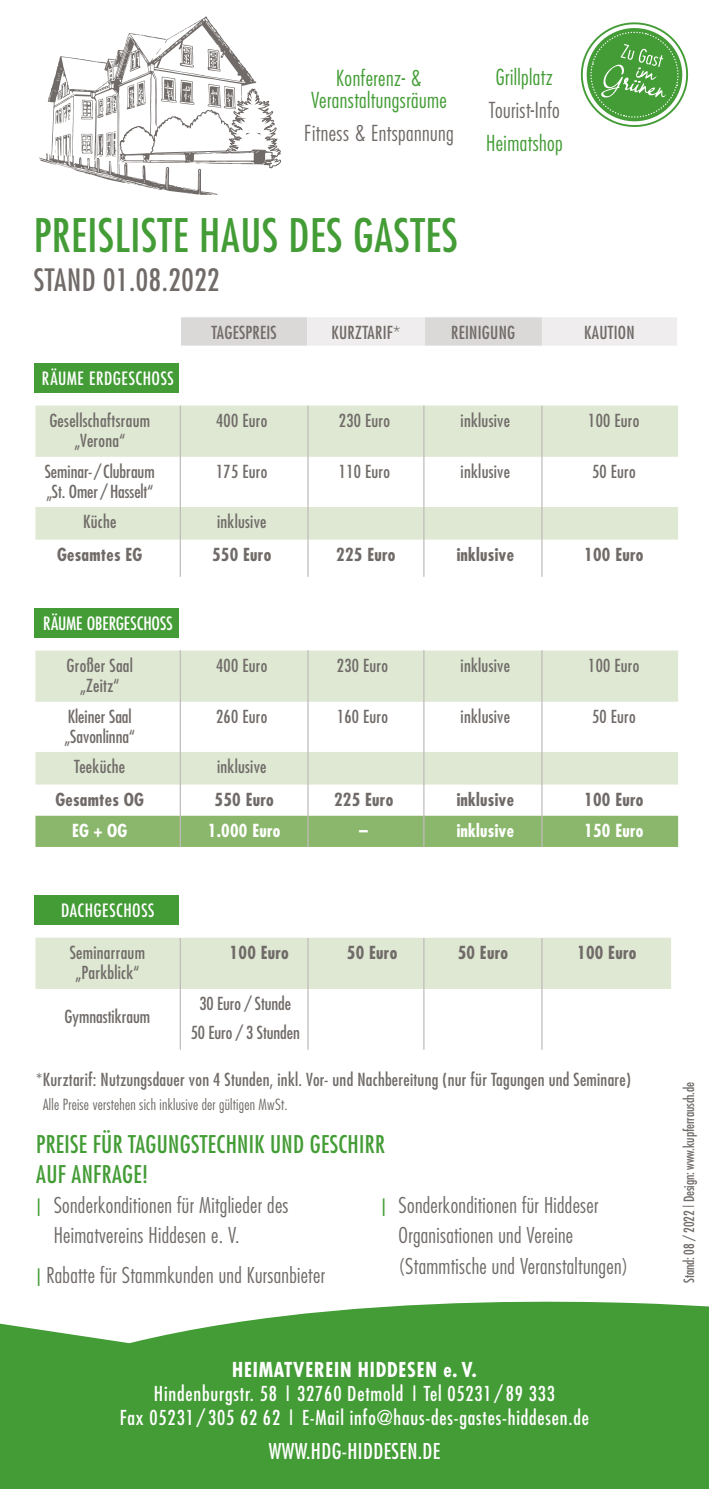
<style>
.page{position:relative;width:709px;height:1489px;background:#fff}
.page>*{position:absolute;margin:0;border:0;box-sizing:border-box;transform-origin:0 0}
.t1{font:condensed 45px "Futura";letter-spacing:.015em;color:#439c35}
.t2{font:condensed 30px "Futura";letter-spacing:.02em;color:#706b68}
.t3{font:condensed 23.75px/30px "Futura";letter-spacing:.015em;color:#439c35}
.t4{font:300 condensed 21.5px/22.8px "Futura";letter-spacing:.02em;color:#439c35;text-align:center}
.t5{font:300 condensed 21.5px "Futura";letter-spacing:.02em;color:#706b68}
.t6{font:300 condensed 21.25px/30px "Futura";letter-spacing:.015em;color:#706b68}
.t7{font:condensed 21.25px "Futura";letter-spacing:.02em;color:#fff}
.t8{font:500 20.25px "Futura PT Cond";letter-spacing:.02em;color:#fff}
.t9{font:500 20.25px "Futura PT Cond";letter-spacing:-.01em;color:#fff}
.t10{font:condensed 20px/23.8px "Futura";letter-spacing:.04em;color:#fff;text-align:center}
.t11{font:condensed 17.5px/20px "Futura";letter-spacing:.015em;color:#706b68;text-align:center}
.t12{font:700 condensed 17.5px "Futura";letter-spacing:.015em;color:#706b68}
.t13{font:700 condensed 17.5px "Futura";letter-spacing:.015em;color:#fff}
.t14{font:condensed 17.5px/28.5px "Futura";letter-spacing:-.005em;color:#706b68;text-align:center}
.t15{font:300 condensed 15px "Futura";letter-spacing:.015em;color:#706b68}
.t16{font:condensed 13.75px "Futura";letter-spacing:-.01em;color:#706b68}
.s1{font-weight:300}
.s2{font-weight:400;color:#439c35}
.s3{font-weight:700}
.s4{font-stretch:normal;font-size:18px}
</style>
<div class="page">
<svg style="left:0;top:1301px;width:709px;height:187px;background:#51a344"></svg>
<div style="left:35px;top:363px;width:144px;height:29px;background:#439c35"></div>
<svg style="left:181px;top:317px;width:496px;height:28px;background:#e5e3e3"></svg>
<svg style="left:35px;top:405px;width:643px;height:134px;fill:#dee8d3"></svg>
<div style="left:35px;top:608px;width:144px;height:29px;background:#439c35"></div>
<svg style="left:35px;top:650px;width:643px;height:134px;fill:#dee8d3"></svg>
<div style="left:35px;top:815px;width:643px;height:31px;background:#8ab76b"></div>
<div style="left:35px;top:895px;width:144px;height:29px;background:#439c35"></div>
<div style="left:35px;top:937px;width:636px;height:51px;background:#dee8d3"></div>
<hr style="left:180px;top:405px;width:1px;height:171px;background:#c0bcbb">
<hr style="left:307px;top:405px;width:1px;height:171px;background:#c0bcbb">
<hr style="left:423px;top:405px;width:1px;height:171px;background:#c0bcbb">
<hr style="left:541px;top:405px;width:1px;height:171px;background:#c0bcbb">
<hr style="left:180px;top:650px;width:1px;height:196px;background:#c0bcbb">
<hr style="left:307px;top:650px;width:1px;height:196px;background:#c0bcbb">
<hr style="left:423px;top:650px;width:1px;height:196px;background:#c0bcbb">
<hr style="left:541px;top:650px;width:1px;height:196px;background:#c0bcbb">
<hr style="left:180px;top:938px;width:1px;height:111px;background:#c0bcbb">
<hr style="left:307px;top:938px;width:1px;height:111px;background:#c0bcbb">
<hr style="left:423px;top:938px;width:1px;height:111px;background:#c0bcbb">
<hr style="left:541px;top:938px;width:1px;height:111px;background:#c0bcbb">
<svg style="left:39px;top:17px;width:242px;height:178px"></svg>
<svg style="left:580px;top:22px;width:109px;height:105px"></svg>
<p class="t4" style="left:311px;top:66px;width:137px">Konferenz- &amp;<br>Veranstaltungsräume</p>
<p class="t5" style="left:304px;top:121px;width:151px">Fitness &amp; Entspannung</p>
<h1 class="t1" style="left:34px;top:207px;width:425px">PREISLISTE HAUS DES GASTES</h1>
<h2 class="t2" style="left:34px;top:261px;width:187px">STAND 01.08.2022</h2>
<p class="t4" style="left:496px;top:66px;width:59px">Grillplatz</p>
<p class="t5" style="left:489px;top:97px;width:72px">Tourist-Info</p>
<p class="t4" style="left:486px;top:132px;width:78px">Heimatshop</p>
<p class="t8" style="left:42px;top:366px;width:133px">RÄUME ERDGESCHOSS</p>
<p class="t11" style="left:211px;top:322px;width:67px">TAGESPREIS</p>
<p class="t11" style="left:331px;top:322px;width:70px">KURZTARIF<span class="s1">*</span></p>
<p class="t11" style="left:451px;top:322px;width:66px">REINIGUNG</p>
<p class="t11" style="left:584px;top:322px;width:52px">KAUTION</p>
<p class="t11" style="left:49px;top:410px;width:102px">Gesellschaftsraum „Verona“</p>
<p class="t11" style="left:216px;top:410px;width:53px">400 Euro</p>
<p class="t11" style="left:339px;top:410px;width:53px">230 Euro</p>
<p class="t11" style="left:460px;top:410px;width:51px">inklusive</p>
<p class="t11" style="left:588px;top:410px;width:53px">100 Euro</p>
<p class="t11" style="left:45px;top:461px;width:112px;text-align:left">Seminar- / Clubraum „St. Omer / Hasselt“</p>
<p class="t11" style="left:216px;top:461px;width:53px">175 Euro</p>
<p class="t11" style="left:339px;top:461px;width:53px">110 Euro</p>
<p class="t11" style="left:460px;top:461px;width:51px">inklusive</p>
<p class="t11" style="left:592px;top:461px;width:45px">50 Euro</p>
<p class="t11" style="left:83px;top:511px;width:35px">Küche</p>
<p class="t11" style="left:217px;top:511px;width:51px">inklusive</p>
<p class="t12" style="left:57px;top:543px;width:87px">Gesamtes EG</p>
<p class="t12" style="left:212px;top:543px;width:61px">550 Euro</p>
<p class="t12" style="left:336px;top:543px;width:61px">225 Euro</p>
<p class="t12" style="left:456px;top:543px;width:59px">inklusive</p>
<p class="t12" style="left:584px;top:543px;width:61px">100 Euro</p>
<p class="t9" style="left:43px;top:611px;width:131px">RÄUME OBERGESCHOSS</p>
<p class="t11" style="left:66px;top:655px;width:68px">Großer Saal „Zeitz“</p>
<p class="t11" style="left:216px;top:655px;width:53px">400 Euro</p>
<p class="t11" style="left:337px;top:655px;width:53px">230 Euro</p>
<p class="t11" style="left:460px;top:655px;width:51px">inklusive</p>
<p class="t11" style="left:588px;top:655px;width:53px">100 Euro</p>
<p class="t11" style="left:64px;top:706px;width:73px;text-align:left">Kleiner Saal „Savonlinna“</p>
<p class="t11" style="left:216px;top:706px;width:53px">260 Euro</p>
<p class="t11" style="left:337px;top:706px;width:53px">160 Euro</p>
<p class="t11" style="left:460px;top:706px;width:51px">inklusive</p>
<p class="t11" style="left:592px;top:706px;width:45px">50 Euro</p>
<p class="t11" style="left:74px;top:756px;width:52px">Teeküche</p>
<p class="t11" style="left:217px;top:756px;width:51px">inklusive</p>
<p class="t12" style="left:55px;top:788px;width:90px">Gesamtes OG</p>
<p class="t12" style="left:214px;top:788px;width:61px">550 Euro</p>
<p class="t12" style="left:334px;top:788px;width:61px">225 Euro</p>
<p class="t12" style="left:456px;top:788px;width:59px">inklusive</p>
<p class="t12" style="left:584px;top:788px;width:61px">100 Euro</p>
<p class="t13" style="left:72px;top:819px;width:57px">EG + OG</p>
<p class="t13" style="left:208px;top:819px;width:74px">1.000 Euro</p>
<p class="t13" style="left:359px;top:819px;width:10px">–</p>
<p class="t13" style="left:456px;top:819px;width:59px">inklusive</p>
<p class="t13" style="left:584px;top:819px;width:61px">150 Euro</p>
<p class="t8" style="left:61px;top:898px;width:95px">DACHGESCHOSS</p>
<p class="t11" style="left:70px;top:942px;width:77px">Seminarraum „Parkblick“</p>
<p class="t12" style="left:230px;top:941px;width:61px">100 Euro</p>
<p class="t12" style="left:347px;top:941px;width:52px">50 Euro</p>
<p class="t12" style="left:457px;top:941px;width:52px">50 Euro</p>
<p class="t12" style="left:577px;top:941px;width:61px">100 Euro</p>
<p class="t11" style="left:65px;top:1006px;width:87px">Gymnastikraum</p>
<p class="t14" style="left:191px;top:989px;width:111px">30 Euro / Stunde<br>50 Euro / 3 Stunden</p>
<p class="t11" style="left:36px;top:1069px;width:596px">*Kurztarif: Nutzungsdauer von 4 Stunden, inkl. Vor- und Nachbereitung (nur für Tagungen und Seminare)</p>
<p class="t15" style="left:43px;top:1095px;width:246px">Alle Preise verstehen sich inklusive der gültigen MwSt.</p>
<h3 class="t3" style="left:36px;top:1128px;width:350px">PREISE FÜR TAGUNGSTECHNIK UND GESCHIRR<br>AUF ANFRAGE!</h3>
<p class="t6" style="left:54px;top:1190px;width:236px;text-indent:-18px"><span class="s2">|</span> Sonderkonditionen für Mitglieder des<br>Heimatvereins Hiddesen e. V.</p>
<p class="t6" style="left:36px;top:1260px;width:290px"><span class="s2">|</span> Rabatte für Stammkunden und Kursanbieter</p>
<p class="t6" style="left:398px;top:1190px;width:231px;text-indent:-18px"><span class="s2">|</span> Sonderkonditionen für Hiddeser<br>Organisationen und Vereine (Stammtische und Veranstaltungen)</p>
<p class="t10" style="left:120px;top:1357px;width:470px"><span class="s3">HEIMATVEREIN HIDDESEN e. V.<br></span>Hindenburgstr. 58 <span class="s4">|</span> 32760 Detmold <span class="s4">|</span> Tel 05231/ 89 333<br>Fax 05231/ 305 62 62 <span class="s4">|</span> E-Mail info@haus-des-gastes-hiddesen.de</p>
<p class="t7" style="left:269px;top:1436px;width:173px">WWW.HDG-HIDDESEN.DE</p>
<p class="t16" style="left:680px;top:1282px;width:202px;rotate:-90deg">Stand: 08 / 2022 | Design: www.kupferrausch.de</p>
</div>
